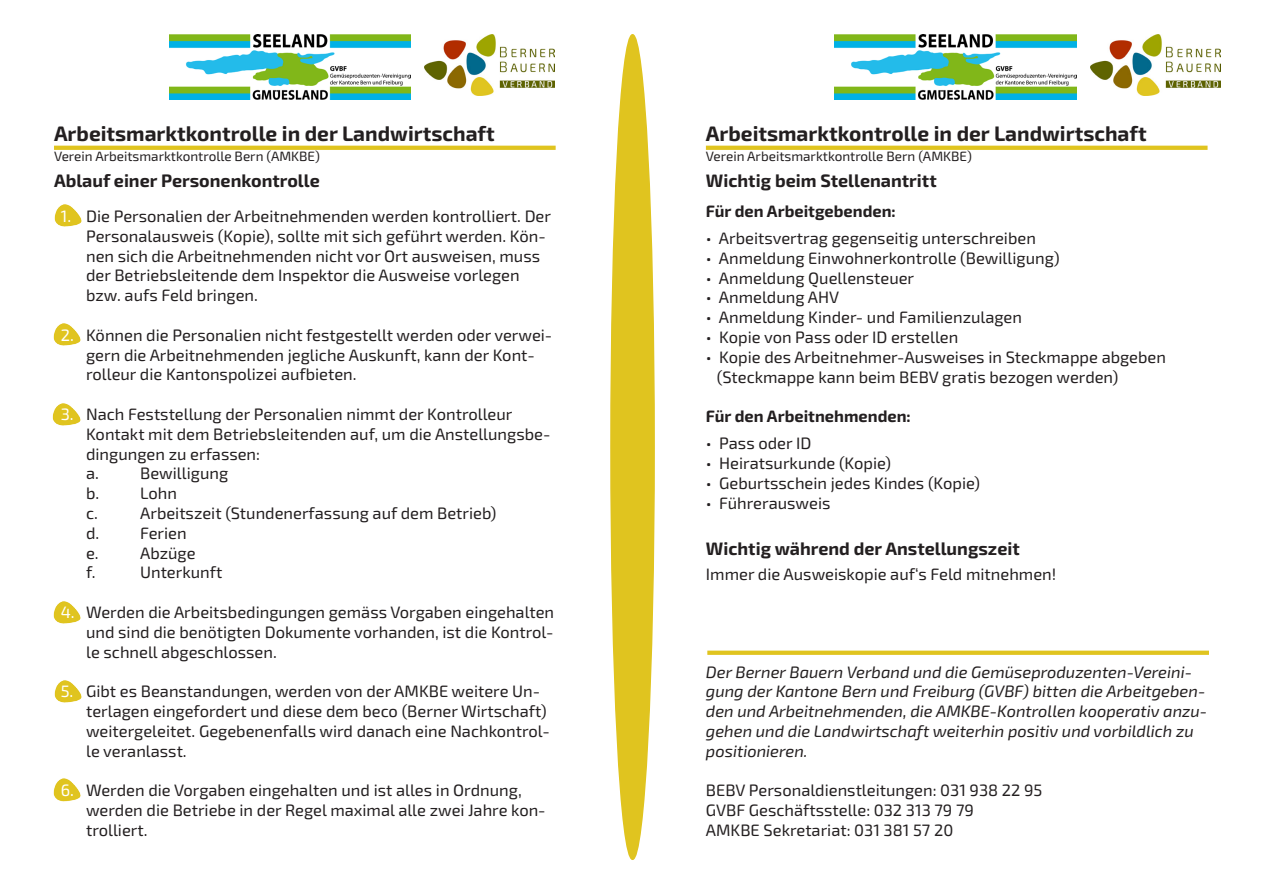
<style>
.page{position:relative;width:1263px;height:893px;background:#fff}
.page>*{position:absolute;margin:0;border:0;box-sizing:border-box;transform-origin:0 0}
.t1{font:700 21px "Exo 2";color:#231f20}
.t2{font:700 18px "Exo 2";color:#231f20}
.t3{font:16.5px/19.8px "Exo 2";color:#231f20}
.t4{font:italic 16.5px/19.8px "Exo 2";color:#231f20}
.t5{font:700 16.5px "Exo 2";color:#231f20}
.t6{font:16.5px "Exo 2";color:#fff}
.t7{font:13.5px "Exo 2";color:#231f20}
</style>
<div class="page">
<img style="left:53px;top:778px;width:28px;height:24px">
<img style="left:54px;top:680px;width:28px;height:23px">
<img style="left:53px;top:601px;width:28px;height:23px">
<img style="left:52px;top:403px;width:29px;height:23px">
<img style="left:53px;top:323px;width:28px;height:23px">
<img style="left:54px;top:204px;width:28px;height:23px">
<div style="left:611px;top:35px;width:43px;height:824px;background:#e0c41f;border-radius:50%"></div>
<div style="left:610px;top:34px;width:45px;height:826px;border:2px solid #e0c41f;border-radius:50%"></div>
<svg style="left:707px;top:651px;width:502px;height:4px;background:#e0c525"></svg>
<svg style="left:706px;top:146px;width:501px;height:4px;background:#e0c523"></svg>
<svg style="left:54px;top:146px;width:502px;height:4px;background:#e0c523"></svg>
<img style="left:425px;top:34px;width:130px;height:61px">
<img style="left:169px;top:34px;width:242px;height:66px">
<img style="left:1090px;top:34px;width:130px;height:61px">
<img style="left:834px;top:34px;width:242px;height:66px">
<p class="t1" style="left:54px;top:121px;width:442px">Arbeitsmarktkontrolle in der Landwirtschaft</p>
<p class="t1" style="left:706px;top:121px;width:442px">Arbeitsmarktkontrolle in der Landwirtschaft</p>
<p class="t2" style="left:706px;top:170px;width:232px">Wichtig beim Stellenantritt</p>
<p class="t7" style="left:54px;top:149px;width:267px">Verein Arbeitsmarktkontrolle Bern (AMKBE)</p>
<p class="t7" style="left:706px;top:149px;width:267px">Verein Arbeitsmarktkontrolle Bern (AMKBE)</p>
<p class="t2" style="left:54px;top:170px;width:267px">Ablauf einer Personenkontrolle</p>
<p class="t6" style="left:61px;top:207px;width:12px">1.</p>
<p class="t6" style="left:61px;top:325px;width:15px">2.</p>
<p class="t6" style="left:61px;top:405px;width:14px">3.</p>
<p class="t6" style="left:61px;top:603px;width:15px">4.</p>
<p class="t6" style="left:61px;top:682px;width:14px">5.</p>
<p class="t6" style="left:61px;top:781px;width:15px">6.</p>
<p class="t3" style="left:86px;top:207px;width:466px">Die Personalien der Arbeitnehmenden werden kontrolliert. Der Personalausweis (Kopie), sollte mit sich geführt werden. Kön&shy;nen sich die Arbeitnehmenden nicht vor Ort ausweisen, muss der Betriebsleitende dem Inspektor die Ausweise vorlegen bzw. aufs Feld bringen.</p>
<p class="t3" style="left:86px;top:325px;width:468px">Können die Personalien nicht festgestellt werden oder verwei&shy;gern die Arbeitnehmenden jegliche Auskunft, kann der Kont&shy;rolleur die Kantonspolizei aufbieten.</p>
<p class="t3" style="left:86px;top:405px;width:466px">Nach Feststellung der Personalien nimmt der Kontrolleur<br>Kontakt mit dem Betriebsleitenden auf, um die Anstellungsbe&shy;dingungen zu erfassen:</p>
<p class="t3" style="left:86px;top:464px;width:14px">a.</p>
<p class="t3" style="left:140px;top:464px;width:90px">Bewilligung</p>
<p class="t3" style="left:86px;top:484px;width:15px">b.</p>
<p class="t3" style="left:140px;top:484px;width:38px">Lohn</p>
<p class="t3" style="left:86px;top:504px;width:13px">c.</p>
<p class="t3" style="left:140px;top:504px;width:358px">Arbeitszeit (Stundenerfassung auf dem Betrieb)</p>
<p class="t3" style="left:86px;top:523px;width:15px">d.</p>
<p class="t3" style="left:140px;top:523px;width:48px">Ferien</p>
<p class="t3" style="left:86px;top:543px;width:14px">e.</p>
<p class="t3" style="left:140px;top:543px;width:57px">Abzüge</p>
<p class="t3" style="left:86px;top:563px;width:11px">f.</p>
<p class="t3" style="left:140px;top:563px;width:84px">Unterkunft</p>
<p class="t3" style="left:86px;top:603px;width:470px;text-align:justify">Werden die Arbeitsbedingungen gemäss Vorgaben eingehalten und sind die benötigten Dokumente vorhanden, ist die Kontrol&shy;le schnell abgeschlossen.</p>
<p class="t3" style="left:86px;top:682px;width:465px">Gibt es Beanstandungen, werden von der AMKBE weitere Un&shy;terlagen eingefordert und diese dem beco (Berner Wirtschaft) weitergeleitet. Gegebenenfalls wird danach eine Nachkontrol&shy;le veranlasst.</p>
<p class="t3" style="left:86px;top:781px;width:461px">Werden die Vorgaben eingehalten und ist alles in Ordnung, werden die Betriebe in der Regel maximal alle zwei Jahre kon&shy;trolliert.</p>
<p class="t5" style="left:706px;top:201px;width:191px">Für den Arbeitgebenden:</p>
<p class="t3" style="left:706px;top:229px;width:331px">• Arbeitsvertrag gegenseitig unterschreiben</p>
<p class="t3" style="left:706px;top:249px;width:355px">• Anmeldung Einwohnerkontrolle (Bewilligung)</p>
<p class="t3" style="left:706px;top:268px;width:210px">• Anmeldung Quellensteuer</p>
<p class="t3" style="left:706px;top:288px;width:135px">• Anmeldung AHV</p>
<p class="t3" style="left:706px;top:308px;width:318px">• Anmeldung Kinder- und Familienzulagen</p>
<p class="t3" style="left:706px;top:328px;width:254px">• Kopie von Pass oder ID erstellen</p>
<p class="t3" style="left:717px;top:348px;width:451px;text-indent:-11px">• Kopie des Arbeitnehmer-Ausweises in Steckmappe abgeben (Steckmappe kann beim BEBV gratis bezogen werden)</p>
<p class="t5" style="left:706px;top:407px;width:206px">Für den Arbeitnehmenden:</p>
<p class="t3" style="left:706px;top:434px;width:107px">• Pass oder ID</p>
<p class="t3" style="left:706px;top:454px;width:187px">• Heiratsurkunde (Kopie)</p>
<p class="t3" style="left:706px;top:474px;width:276px">• Geburtsschein jedes Kindes (Kopie)</p>
<p class="t3" style="left:706px;top:493px;width:126px">• Führerausweis</p>
<p class="t2" style="left:706px;top:538px;width:315px">Wichtig während der Anstellungszeit</p>
<p class="t3" style="left:706px;top:565px;width:352px">Immer die Ausweiskopie auf‘s Feld mitnehmen!</p>
<p class="t4" style="left:706px;top:662px;width:503px">Der Berner Bauern Verband und die Gemüseproduzenten-Vereini&shy;gung der Kantone Bern und Freiburg (GVBF) bitten die Arbeitgeben&shy;den und Arbeitnehmenden, die AMKBE-Kontrollen kooperativ anzu&shy;gehen und die Landwirtschaft weiterhin positiv und vorbildlich zu positionieren.</p>
<p class="t3" style="left:706px;top:781px;width:338px">BEBV Personaldienstleitungen: 031 938 22 95</p>
<p class="t3" style="left:706px;top:801px;width:270px">GVBF Geschäftsstelle: 032 313 79 79</p>
<p class="t3" style="left:706px;top:821px;width:249px">AMKBE Sekretariat: 031 381 57 20</p>
</div>
